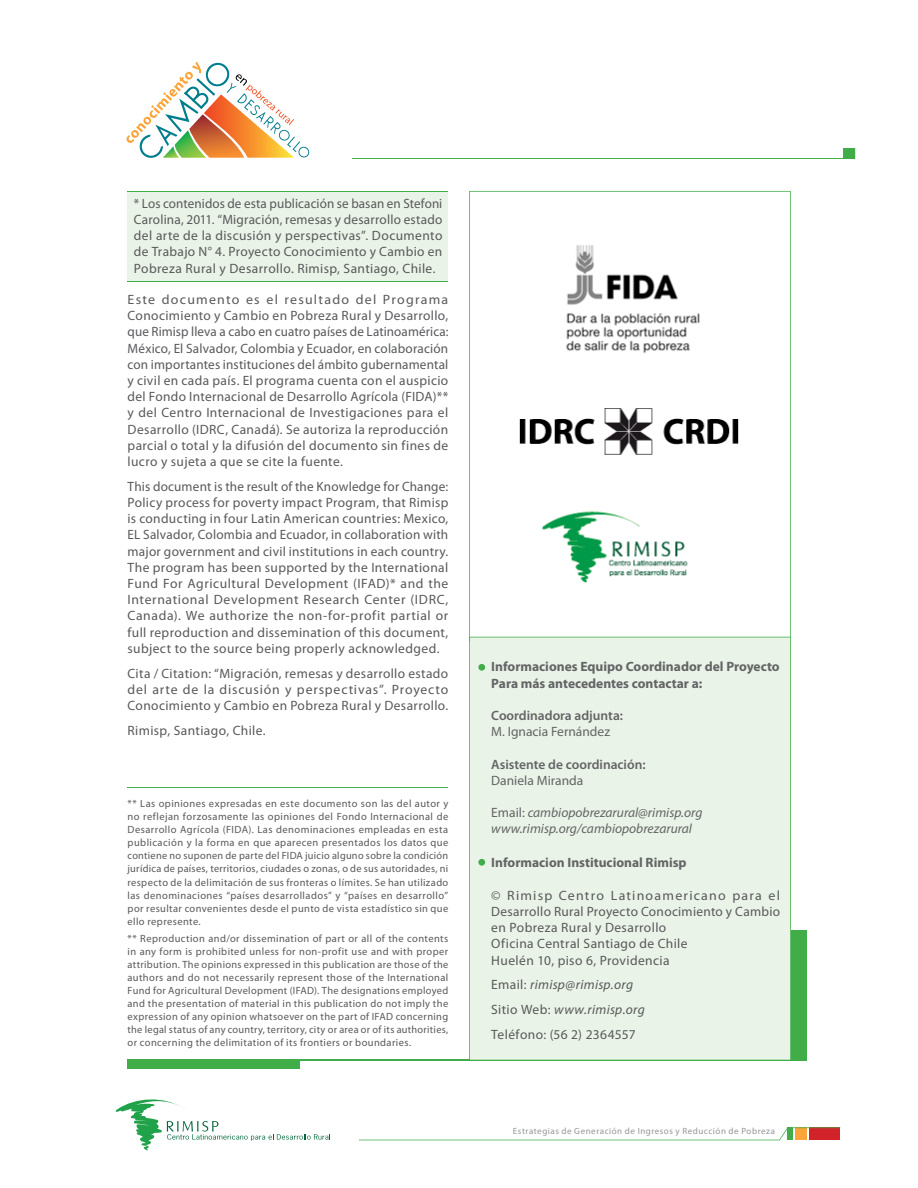
<style>
.page{position:relative;width:918px;height:1188px;background:#fff}
.page>*{position:absolute;margin:0;border:0;box-sizing:border-box;transform-origin:0 0}
.t1{font:13.5px/16.2px "Myriad Pro";letter-spacing:.03em;color:#58595b;text-align:justify}
.t2{font:700 13.5px/16.2px "Myriad Pro";color:#636466}
.t3{font:italic 13.5px/16.2px "Myriad Pro";color:#636466}
.t4{font:600 13.5px "Myriad Pro";color:#636466}
.t5{font:13.5px "Myriad Pro";color:#636466}
.t6{font:10.5px/13px "Myriad Pro";letter-spacing:.04em;color:#58595b;text-align:justify}
.t7{font:9px "Myriad Pro";letter-spacing:.06em;color:#939598}
.s1{font-style:normal}
.s2{font-style:italic}
</style>
<div class="page">
<svg style="left:359px;top:1127px;width:481px;height:13px"></svg>
<svg style="left:126px;top:62px;width:183px;height:96px"></svg>
<svg style="left:115px;top:1099px;width:215px;height:51px"></svg>
<hr style="left:352px;top:158px;width:503px;height:1px;background:#41ad49">
<svg style="left:843px;top:148px;width:12px;height:10px"></svg>
<div style="left:128px;top:191px;width:320px;height:90px;background:#eaf3e7"></div>
<hr style="left:128px;top:191px;width:320px;height:1px;background:#41ad49">
<hr style="left:128px;top:281px;width:320px;height:1px;background:#41ad49">
<div style="left:128px;top:1060px;width:172px;height:9px;background:#41ad49"></div>
<div style="left:790px;top:930px;width:16px;height:131px;background:#41ad49"></div>
<hr style="left:128px;top:1060px;width:678px;height:1px;background:#41ad49">
<hr style="left:128px;top:787px;width:320px;height:1px;background:#41ad49">
<svg style="left:469px;top:191px;width:322px;height:446px"></svg>
<div style="left:469px;top:637px;width:322px;height:423px;background:#eaf3e7"></div>
<div style="left:478px;top:664px;width:7px;height:7px;background:#41ad49;border-radius:50%"></div>
<div style="left:478px;top:859px;width:7px;height:7px;background:#41ad49;border-radius:50%"></div>
<p class="t1" style="left:134px;top:195px;width:310px">* Los contenidos de esta publicación se basan en Stefoni Carolina, 2011. “Migración, remesas y desarrollo estado del arte de la discusión y perspectivas”. Documento de Trabajo N° 4. Proyecto Conocimiento y Cambio en Pobreza Rural y Desarrollo. Rimisp, Santiago, Chile.</p>
<p class="t1" style="left:128px;top:291px;width:322px">Este documento es el resultado del Programa Conocimiento y Cambio en Pobreza Rural y Desarrollo, que Rimisp lleva a cabo en cuatro países de Latinoamérica:<br>México, El Salvador, Colombia y Ecuador, en colaboración con importantes instituciones del ámbito gubernamental y civil en cada país. El programa cuenta con el auspicio del Fondo Internacional de Desarrollo Agrícola (FIDA)** y del Centro Internacional de Investigaciones para el Desarrollo (IDRC, Canadá). Se autoriza la reproducción parcial o total y la difusión del documento sin fines de lucro y sujeta a que se cite la fuente.</p>
<p class="t1" style="left:128px;top:478px;width:322px">This document is the result of the Knowledge for Change:<br>Policy process for poverty impact Program, that Rimisp is conducting in four Latin American countries: Mexico, EL Salvador, Colombia and Ecuador, in collaboration with major government and civil institutions in each country.<br>The program has been supported by the International Fund For Agricultural Development (IFAD)* and the International Development Research Center (IDRC, Canada). We authorize the non-for-profit partial or full reproduction and dissemination of this document, subject to the source being properly acknowledged.</p>
<p class="t1" style="left:128px;top:665px;width:322px">Cita / Citation: “Migración, remesas y desarrollo estado del arte de la discusión y perspectivas”. Proyecto Conocimiento y Cambio en Pobreza Rural y Desarrollo.</p>
<p class="t1" style="left:128px;top:722px;width:140px">Rimisp, Santiago, Chile.</p>
<p class="t6" style="left:128px;top:797px;width:322px">** Las opiniones expresadas en este documento son las del autor y no reflejan forzosamente las opiniones del Fondo Internacional de Desarrollo Agrícola (FIDA). Las denominaciones empleadas en esta publicación y la forma en que aparecen presentados los datos que contiene no suponen de parte del FIDA juicio alguno sobre la condición jurídica de países, territorios, ciudades o zonas, o de sus autoridades, ni respecto de la delimitación de sus fronteras o límites. Se han utilizado las denominaciones “países desarrollados” y “países en desarrollo” por resultar convenientes desde el punto de vista estadístico sin que ello represente.</p>
<p class="t6" style="left:128px;top:932px;width:322px">** Reproduction and/or dissemination of part or all of the contents in any form is prohibited unless for non-profit use and with proper attribution. The opinions expressed in this publication are those of the authors and do not necessarily represent those of the International Fund for Agricultural Development (IFAD). The designations employed and the presentation of material in this publication do not imply the expression of any opinion whatsoever on the part of IFAD concerning the legal status of any country, territory, city or area or of its authorities, or concerning the delimitation of its frontiers or boundaries.</p>
<p class="t2" style="left:491px;top:658px;width:290px">Informaciones Equipo Coordinador del Proyecto<br>Para más antecedentes contactar a:</p>
<p class="t4" style="left:491px;top:707px;width:133px">Coordinadora adjunta:</p>
<p class="t5" style="left:491px;top:723px;width:120px">M. Ignacia Fernández</p>
<p class="t4" style="left:491px;top:755px;width:156px">Asistente de coordinación:</p>
<p class="t5" style="left:491px;top:772px;width:94px">Daniela Miranda</p>
<p class="t3" style="left:491px;top:804px;width:213px"><span class="s1">Email:</span> cambiopobrezarural@rimisp.org www.rimisp.org/cambiopobrezarural</p>
<p class="t2" style="left:491px;top:854px;width:197px">Informacion Institucional Rimisp</p>
<p class="t1" style="left:491px;top:887px;width:290px;text-align:left">© Rimisp Centro Latinoamericano para el Desarrollo Rural Proyecto Conocimiento y Cambio en Pobreza Rural y Desarrollo<br>Oficina Central Santiago de Chile<br>Huelén 10, piso 6, Providencia</p>
<p class="t1" style="left:491px;top:972px;width:155px;line-height:24.8px;text-align:left">Email: <span class="s2">rimisp@rimisp.org<br></span>Sitio Web: <span class="s2">www.rimisp.org<br></span>Teléfono: (56 2) 2364557</p>
<p class="t7" style="left:513px;top:1125px;width:264px">Estrategias de Generación de Ingresos y Reducción de Pobreza</p>
</div>
